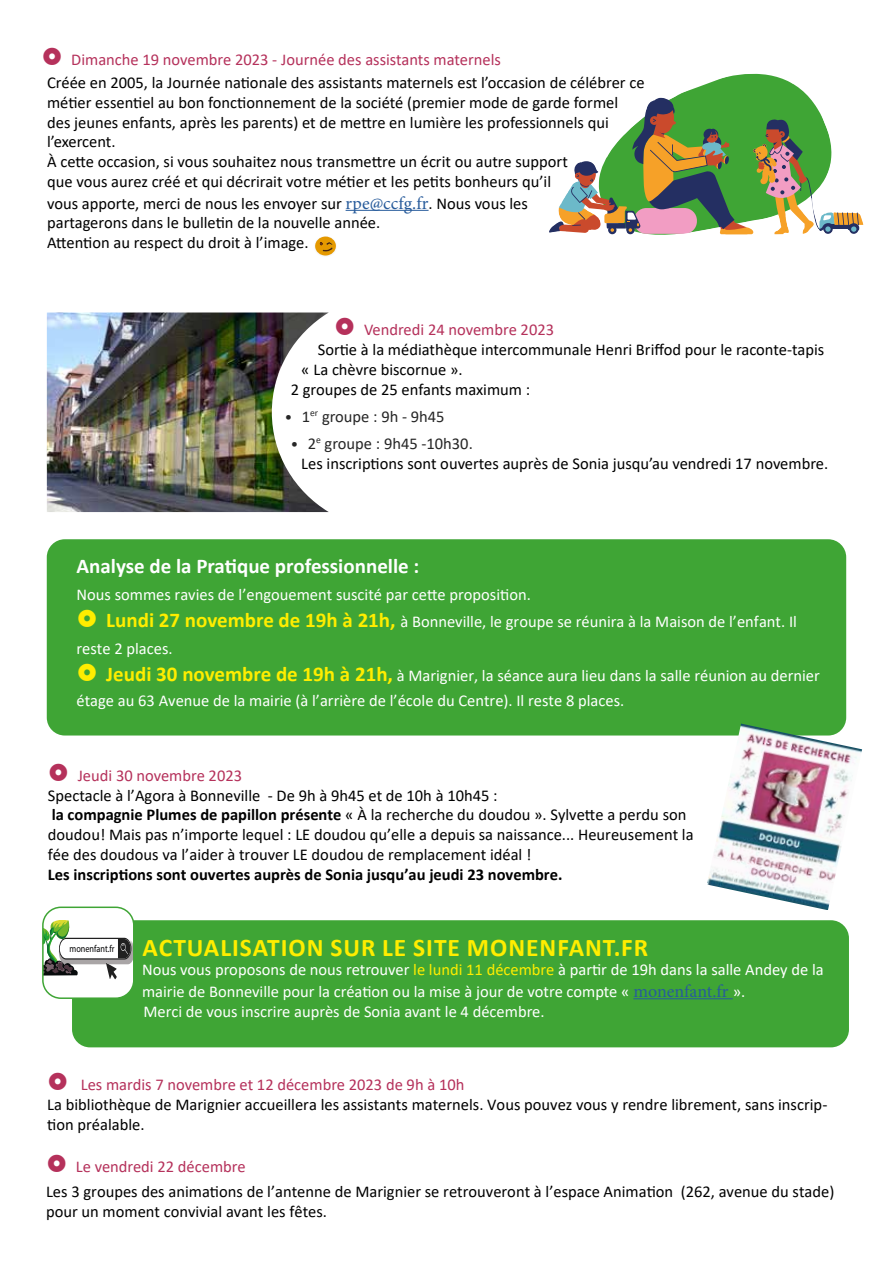
<style>
.page{position:relative;width:893px;height:1263px;background:#fff}
.page>*{position:absolute;margin:0;border:0;box-sizing:border-box;transform-origin:0 0}
.t1{font:700 25.5px "Calibri";letter-spacing:.04em;color:#ffed00}
.t2{font:700 21px "Calibri";color:#fff}
.t3{font:16.5px/19.8px "Calibri";color:#000}
.t4{font:16.5px/21.6px "Calibri";color:#fff}
.t5{font:16.5px "Calibri";color:#b5315b}
.t6{font:700 16.5px "Calibri";color:#000}
.t7{font:16.5px "Calibri";color:#262626}
.t8{font:10.05px "Myriad Pro";color:#020203;scale:.82 1}
.s1{font-family:"Minion Pro";font-size:18px;color:#275b9b}
.s2{font-size:15px}
.s3{font-size:15px;color:#262626}
.s4{color:#262626}
.s5{font-weight:700;font-size:21px;color:#ffed00}
.s6{font-weight:700}
.s7{color:#ffed00}
</style>
<div class="page">
<svg style="left:315px;top:236px;width:21px;height:20px"></svg>
<div style="left:47px;top:539px;width:799px;height:196px;background:#3fa535;border-radius:18px"></div>
<div style="left:72px;top:920px;width:777px;height:127px;background:#3fa535;border-radius:18px"></div>
<div style="left:43px;top:907px;width:91px;height:91px;background:#fff;border-radius:18px"></div>
<img style="left:131px;top:941px;width:1px;height:22px">
<svg style="left:45px;top:920px;width:86px;height:59px"></svg>
<div style="left:42px;top:906px;width:93px;height:93px;border:2px solid #3fa535;border-radius:18px"></div>
<hr style="left:633px;top:998px;width:100px;height:1px;background:#275b9b">
<hr style="left:346px;top:210px;width:83px;height:1px;background:#275b9b">
<svg style="left:659px;top:73px;width:151px;height:25px;fill:#3fa535"></svg>
<svg style="left:549px;top:98px;width:315px;height:137px"></svg>
<img style="left:707px;top:724px;width:155px;height:186px">
<img style="left:47px;top:312px;width:282px;height:200px">
<p class="t5" style="left:71px;top:48px;width:431px">Dimanche 19 novembre 2023 - Journée des assistants maternels</p>
<p class="t3" style="left:47px;top:72px;width:599px">Créée en 2005, la Journée nationale des assistants maternels est l’occasion de célébrer ce métier essentiel au bon fonctionnement de la société (premier mode de garde formel des jeunes enfants, après les parents) et de mettre en lumière les professionnels qui l’exercent.<br>À cette occasion, si vous souhaitez nous transmettre un écrit ou autre support<br>que vous aurez créé et qui décrirait votre métier et les petits bonheurs qu’il</p>
<p class="t3" style="left:47px;top:193px;width:482px">vous apporte, merci de nous les envoyer sur <span class="s1">rpe@ccfg.fr</span>. Nous vous les partagerons dans le bulletin de la nouvelle année.<br>Attention au respect du droit à l’image.</p>
<p class="t5" style="left:364px;top:318px;width:192px">Vendredi 24 novembre 2023</p>
<p class="t3" style="left:318px;top:339px;width:508px">Sortie à la médiathèque intercommunale Henri Briffod pour le raconte-tapis</p>
<p class="t3" style="left:301px;top:359px;width:163px">« La chèvre biscornue ».</p>
<p class="t3" style="left:291px;top:379px;width:241px">2 groupes de 25 enfants maximum :</p>
<p class="t7" style="left:285px;top:405px;width:161px"><span class="s2">•</span> 1<sup>er</sup> groupe : 9h - 9h45</p>
<p class="t3" style="left:301px;top:433px;width:528px;text-indent:-11px"><span class="s3">•</span> <span class="s4">2</span><sup>e</sup> <span class="s4">groupe : 9h45 -10h30.<br></span>Les inscriptions sont ouvertes auprès de Sonia jusqu’au vendredi 17 novembre.</p>
<p class="t2" style="left:77px;top:551px;width:344px">Analyse de la Pratique professionnelle :</p>
<p class="t4" style="left:77px;top:583px;width:456px">Nous sommes ravies de l’engouement suscité par cette proposition.</p>
<p class="t4" style="left:106px;top:610px;width:692px"><span class="s5">Lundi 27 novembre de 19h à 21h,</span> à Bonneville, le groupe se réunira à la Maison de l’enfant. Il</p>
<p class="t4" style="left:77px;top:637px;width:98px">reste 2 places.</p>
<p class="t4" style="left:106px;top:664px;width:715px"><span class="s5">Jeudi 30 novembre de 19h à 21h,</span> à Marignier, la séance aura lieu dans la salle réunion au dernier</p>
<p class="t4" style="left:77px;top:690px;width:549px">étage au 63 Avenue de la mairie (à l’arrière de l’école du Centre). Il reste 8 places.</p>
<p class="t5" style="left:78px;top:764px;width:166px">Jeudi 30 novembre 2023</p>
<p class="t3" style="left:48px;top:785px;width:647px">Spectacle à l’Agora à Bonneville - De 9h à 9h45 et de 10h à 10h45 :<br><span class="s6">la compagnie Plumes de papillon présente</span> « À la recherche du doudou ». Sylvette a perdu son doudou! Mais pas n’importe lequel : LE doudou qu’elle a depuis sa naissance... Heureusement la fée des doudous va l’aider à trouver LE doudou de remplacement idéal !</p>
<p class="t6" style="left:48px;top:862px;width:516px">Les inscriptions sont ouvertes auprès de Sonia jusqu’au jeudi 23 novembre.</p>
<p class="t8" style="left:70px;top:942px;width:56px">monenfant.fr</p>
<h1 class="t1" style="left:143px;top:929px;width:507px">ACTUALISATION SUR LE SITE MONENFANT.FR</h1>
<p class="t4" style="left:142px;top:959px;width:683px">Nous vous proposons de nous retrouver <span class="s7">le lundi 11 décembre</span> à partir de 19h dans la salle Andey de la mairie de Bonneville pour la création ou la mise à jour de votre compte « <span class="s1">monenfant.fr</span> ».</p>
<p class="t4" style="left:144px;top:1000px;width:402px">Merci de vous inscrire auprès de Sonia avant le 4 décembre.</p>
<p class="t5" style="left:81px;top:1073px;width:385px">Les mardis 7 novembre et 12 décembre 2023 de 9h à 10h</p>
<p class="t3" style="left:47px;top:1094px;width:782px">La bibliothèque de Marignier accueillera les assistants maternels. Vous pouvez vous y rendre librement, sans inscrip&shy;tion préalable.</p>
<p class="t5" style="left:76px;top:1155px;width:171px">Le vendredi 22 décembre</p>
<p class="t3" style="left:46px;top:1181px;width:790px">Les 3 groupes des animations de l’antenne de Marignier se retrouveront à l’espace Animation (262, avenue du stade) pour un moment convivial avant les fêtes.</p>
</div>
